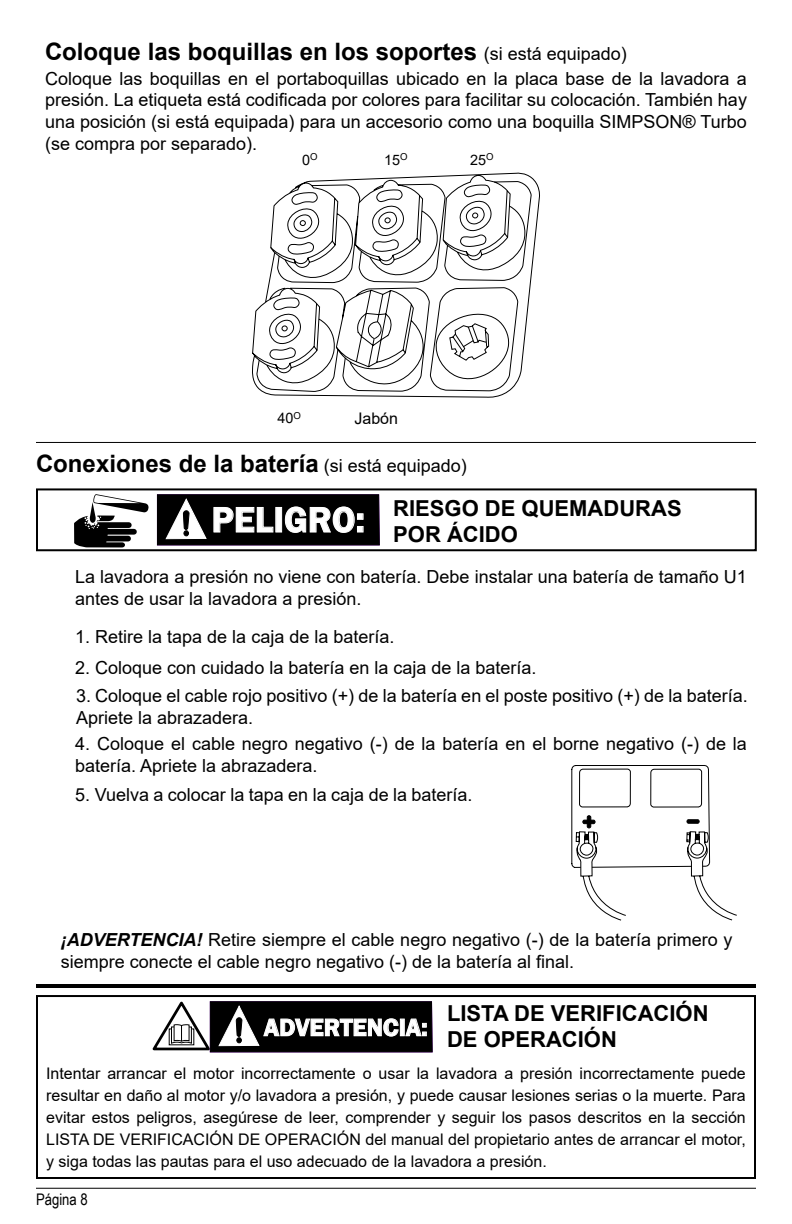
<style>
.page{position:relative;width:792px;height:1224px;background:#fff}
.page>*{position:absolute;margin:0;border:0;box-sizing:border-box;transform-origin:0 0}
.t1{font:600 36.8px "Franklin Gothic";color:#fff}
.t2{font:600 25px "Franklin Gothic";color:#fff}
.t3{font:700 24px "Arial";color:#000}
.t4{font:700 22px/26.4px "Arial";color:#000}
.t5{font:18px/22px "Arial";color:#000}
.t6{font:16px/22px "Arial";color:#000;text-align:justify}
.t7{font:16px "Arial Narrow";color:#000}
.t8{font:14.4px "Arial";color:#000}
.s1{font-weight:400;font-size:18px}
.s2{font-weight:700;font-style:italic}
</style>
<div class="page">
<hr style="left:36px;top:984px;width:720px;height:4px;background:#000">
<svg style="left:74px;top:494px;width:75px;height:53px"></svg>
<div style="left:36px;top:488px;width:721px;height:63px;border:2px solid #000"></div>
<hr style="left:36px;top:1188px;width:720px;height:1px;background:#000">
<svg style="left:252px;top:172px;width:288px;height:226px"></svg>
<div style="left:36px;top:995px;width:720px;height:184px;border:2px solid #000"></div>
<svg style="left:152px;top:1001px;width:281px;height:51px"></svg>
<svg style="left:570px;top:765px;width:141px;height:233px"></svg>
<svg style="left:575px;top:765px;width:162px;height:156px"></svg>
<hr style="left:36px;top:442px;width:720px;height:1px;background:#000">
<svg style="left:157px;top:494px;width:223px;height:51px;background:#111011"></svg>
<h3 class="t3" style="left:45px;top:35px;width:583px">Coloque las boquillas en los soportes <span class="s1">(si está equipado)</span></h3>
<p class="t5" style="left:45px;top:67px;width:703px;text-align:justify">Coloque las boquillas en el portaboquillas ubicado en la placa base de la lavadora a presión. La etiqueta está codificada por colores para facilitar su colocación. También hay una posición (si está equipada) para un accesorio como una boquilla SIMPSON® Turbo (se compra por separado).</p>
<p class="t8" style="left:302px;top:150px;width:17px">0<sup>O</sup></p>
<p class="t8" style="left:384px;top:150px;width:25px">15<sup>O</sup></p>
<p class="t8" style="left:470px;top:150px;width:25px">25<sup>O</sup></p>
<p class="t8" style="left:278px;top:408px;width:25px">40<sup>O</sup></p>
<p class="t6" style="left:355px;top:407px;width:45px">Jabón</p>
<h3 class="t3" style="left:36px;top:447px;width:432px">Conexiones de la batería <span class="s1">(si está equipado)</span></h3>
<h1 class="t1" style="left:212px;top:497px;width:155px">PELIGRO:</h1>
<p class="t4" style="left:393px;top:495px;width:290px">RIESGO DE QUEMADURAS<br>POR ÁCIDO</p>
<p class="t5" style="left:75px;top:565px;width:673px">La lavadora a presión no viene con batería. Debe instalar una batería de tamaño U1 antes de usar la lavadora a presión.</p>
<p class="t5" style="left:75px;top:625px;width:321px">1. Retire la tapa de la caja de la batería.</p>
<p class="t5" style="left:75px;top:656px;width:463px">2. Coloque con cuidado la batería en la caja de la batería.</p>
<p class="t5" style="left:76px;top:685px;width:673px">3. Coloque el cable rojo positivo (+) de la batería en el poste positivo (+) de la batería.<br>Apriete la abrazadera.</p>
<p class="t5" style="left:75px;top:733px;width:673px">4. Coloque el cable negro negativo (-) de la batería en el borne negativo (-) de la batería. Apriete la abrazadera.</p>
<p class="t5" style="left:75px;top:783px;width:399px">5. Vuelva a colocar la tapa en la caja de la batería.</p>
<p class="t5" style="left:61px;top:928px;width:673px"><span class="s2">¡ADVERTENCIA!</span> Retire siempre el cable negro negativo (-) de la batería primero y siempre conecte el cable negro negativo (-) de la batería al final.</p>
<h2 class="t2" style="left:264px;top:1012px;width:165px">ADVERTENCIA:</h2>
<p class="t4" style="left:447px;top:1000px;width:263px">LISTA DE VERIFICACIÓN<br>DE OPERACIÓN</p>
<p class="t6" style="left:46px;top:1062px;width:701px">Intentar arrancar el motor incorrectamente o usar la lavadora a presión incorrectamente puede resultar en daño al motor y/o lavadora a presión, y puede causar lesiones serias o la muerte. Para evitar estos peligros, asegúrese de leer, comprender y seguir los pasos descritos en la sección LISTA DE VERIFICACIÓN DE OPERACIÓN del manual del propietario antes de arrancar el motor, y siga todas las pautas para el uso adecuado de la lavadora a presión.</p>
<p class="t7" style="left:36px;top:1187px;width:53px">Página 8</p>
</div>
